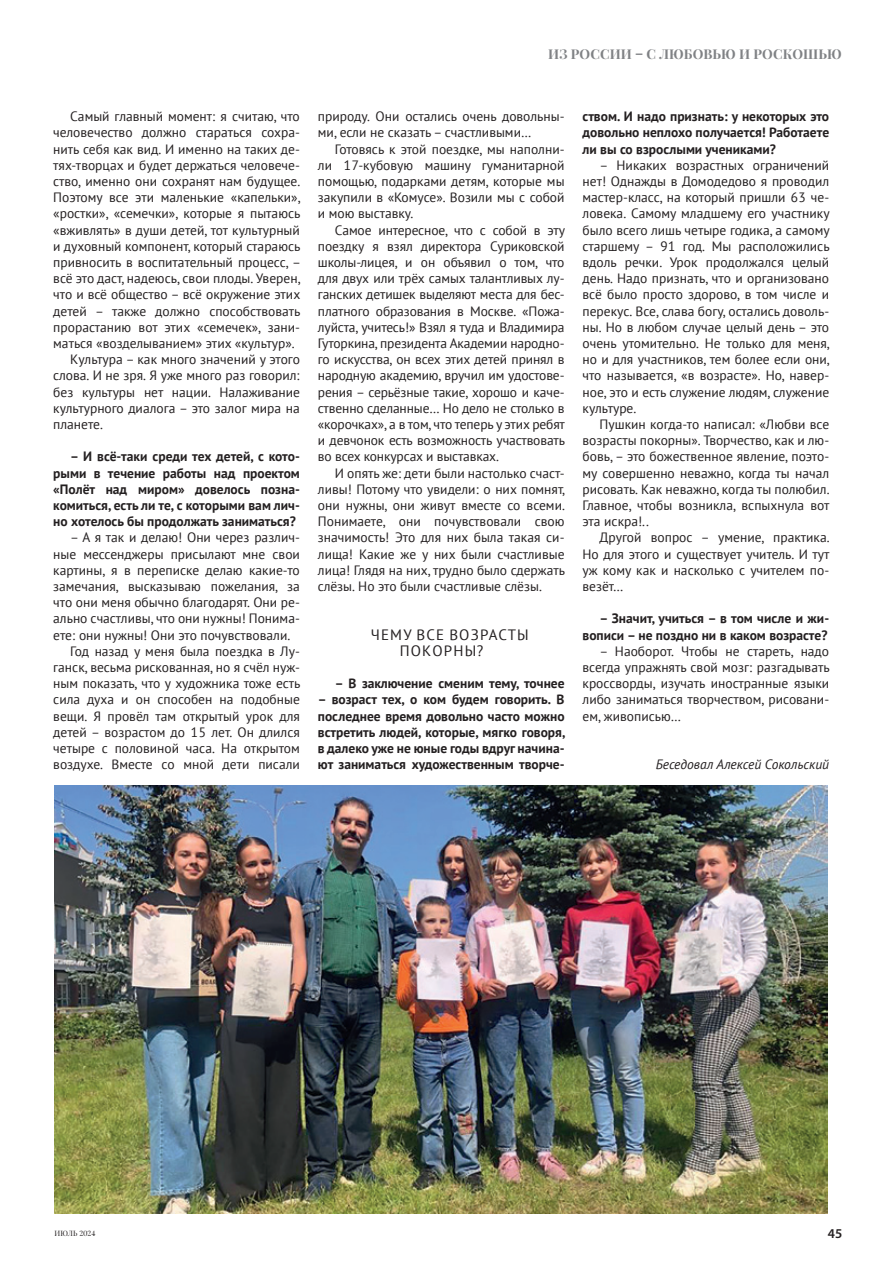
<style>
.page{position:relative;width:893px;height:1263px;background:#fff}
.page>*{position:absolute;margin:0;border:0;box-sizing:border-box;transform-origin:0 0}
.t1{font:15px/16.2px "PT Sans";letter-spacing:.08em;color:#231f20}
.t2{font:13.5px/16.2px "PT Sans";color:#231f20;text-align:justify}
.t3{font:700 13.5px/16.2px "PT Sans";color:#231f20;text-align:justify}
.t4{font:700 13.5px "Playfair Display";letter-spacing:.01em;color:#808285}
.t5{font:italic 13.5px "PT Sans";color:#231f20}
.t6{font:600 13.5px "Myriad Pro";color:#231f20}
.t7{font:7.5px "Playfair Display";color:#231f20}
</style>
<div class="page">
<img style="left:55px;top:785px;width:772px;height:428px">
<p class="t4" style="left:548px;top:45px;width:295px">ИЗ РОССИИ – С ЛЮБОВЬЮ И РОСКОШЬЮ</p>
<p class="t2" style="left:53px;top:108px;width:249px;text-indent:17px">Самый главный момент: я считаю, что человечество должно стараться сохра&shy;нить себя как вид. И именно на таких де&shy;тях-творцах и будет держаться человече&shy;ство, именно они сохранят нам будущее.<br>Поэтому все эти маленькие «капельки», «ростки», «семечки», которые я пытаюсь «вживлять» в души детей, тот культурный и духовный компонент, который стараюсь привносить в воспитательный процесс, – всё это даст, надеюсь, свои плоды. Уверен, что и всё общество – всё окружение этих детей – также должно способствовать прорастанию вот этих «семечек», зани&shy;маться «возделыванием» этих «культур».</p>
<p class="t2" style="left:53px;top:351px;width:248px;text-indent:17px">Культура – как много значений у этого слова. И не зря. Я уже много раз говорил: без культуры нет нации. Налаживание культурного диалога – это залог мира на планете.</p>
<p class="t3" style="left:53px;top:448px;width:248px;text-indent:17px">– И всё-таки среди тех детей, с кото&shy;рыми в течение работы над проектом «Полёт над миром» довелось позна&shy;комиться, есть ли те, с которыми вам лич&shy;но хотелось бы продолжать заниматься?</p>
<p class="t2" style="left:53px;top:529px;width:248px;text-indent:17px">– А я так и делаю! Они через различ&shy;ные мессенджеры присылают мне свои картины, я в переписке делаю какие-то замечания, высказываю пожелания, за что они меня обычно благодарят. Они ре&shy;ально счастливы, что они нужны! Понима&shy;ете: они нужны! Они это почувствовали.</p>
<p class="t2" style="left:53px;top:643px;width:249px;text-indent:17px">Год назад у меня была поездка в Лу&shy;ганск, весьма рискованная, но я счёл нуж&shy;ным показать, что у художника тоже есть сила духа и он способен на подобные вещи. Я провёл там открытый урок для детей – возрастом до 15 лет. Он длился четыре с половиной часа. На открытом воздухе. Вместе со мной дети писали</p>
<p class="t2" style="left:318px;top:108px;width:248px">природу. Они остались очень довольны&shy;ми, если не сказать – счастливыми…</p>
<p class="t2" style="left:318px;top:140px;width:248px;text-indent:17px">Готовясь к этой поездке, мы наполни&shy;ли 17-кубовую машину гуманитарной помощью, подарками детям, которые мы закупили в «Комусе». Возили мы с собой и мою выставку.</p>
<p class="t2" style="left:318px;top:221px;width:249px;text-indent:17px">Самое интересное, что с собой в эту поездку я взял директора Суриковской школы-лицея, и он объявил о том, что для двух или трёх самых талантливых лу&shy;ганских детишек выделяют места для бес&shy;платного образования в Москве. «Пожа&shy;луйста, учитесь!» Взял я туда и Владимира Гуторкина, президента Академии народно&shy;го искусства, он всех этих детей принял в народную академию, вручил им удостове&shy;рения – серьёзные такие, хорошо и каче&shy;ственно сделанные… Но дело не столько в «корочках», а в том, что теперь у этих ребят и девчонок есть возможность участвовать во всех конкурсах и выставках.</p>
<p class="t2" style="left:318px;top:464px;width:249px;text-indent:17px">И опять же: дети были настолько счаст&shy;ливы! Потому что увидели: о них помнят, они нужны, они живут вместе со всеми.<br>Понимаете, они почувствовали свою значимость! Это для них была такая си&shy;лища! Какие же у них были счастливые лица! Глядя на них, трудно было сдержать слёзы. Но это были счастливые слёзы.</p>
<p class="t1" style="left:400px;top:626px;width:131px;text-indent:-29px">ЧЕМУ ВСЕ ВОЗРАСТЫ<br>ПОКОРНЫ?</p>
<p class="t3" style="left:335px;top:675px;width:231px">– В заключение сменим тему, точнее</p>
<p class="t3" style="left:318px;top:691px;width:249px">– возраст тех, о ком будем говорить. В последнее время довольно часто можно встретить людей, которые, мягко говоря, в далеко уже не юные годы вдруг начина&shy;ют заниматься художественным творче-</p>
<p class="t3" style="left:583px;top:108px;width:248px">ством. И надо признать: у некоторых это довольно неплохо получается! Работаете ли вы со взрослыми учениками?</p>
<p class="t2" style="left:583px;top:157px;width:249px;text-indent:17px">– Никаких возрастных ограничений нет! Однажды в Домодедово я проводил мастер-класс, на который пришли 63 че&shy;ловека. Самому младшему его участнику было всего лишь четыре годика, а самому старшему – 91 год. Мы расположились вдоль речки. Урок продолжался целый день. Надо признать, что и организовано всё было просто здорово, в том числе и перекус. Все, слава богу, остались доволь&shy;ны. Но в любом случае целый день – это очень утомительно. Не только для меня, но и для участников, тем более если они, что называется, «в возрасте». Но, навер&shy;ное, это и есть служение людям, служение культуре.</p>
<p class="t2" style="left:583px;top:416px;width:249px;text-indent:17px">Пушкин когда-то написал: «Любви все возрасты покорны». Творчество, как и лю&shy;бовь, – это божественное явление, поэто&shy;му совершенно неважно, когда ты начал рисовать. Как неважно, когда ты полюбил.<br>Главное, чтобы возникла, вспыхнула вот эта искра!..</p>
<p class="t2" style="left:583px;top:529px;width:249px;text-indent:17px">Другой вопрос – умение, практика.<br>Но для этого и существует учитель. И тут уж кому как и насколько с учителем по&shy;везёт…</p>
<p class="t3" style="left:583px;top:610px;width:248px;text-align:right">– Значит, учиться – в том числе и жи&shy;вописи – не поздно ни в каком возрасте?</p>
<p class="t2" style="left:583px;top:643px;width:249px;text-indent:17px">– Наоборот. Чтобы не стареть, надо всегда упражнять свой мозг: разгадывать кроссворды, изучать иностранные языки либо заниматься творчеством, рисовани&shy;ем, живописью…</p>
<p class="t5" style="left:656px;top:756px;width:175px">Беседовал Алексей Сокольский</p>
<p class="t7" style="left:54px;top:1228px;width:42px">ИЮЛЬ 2024</p>
<p class="t6" style="left:828px;top:1224px;width:16px">45</p>
</div>
